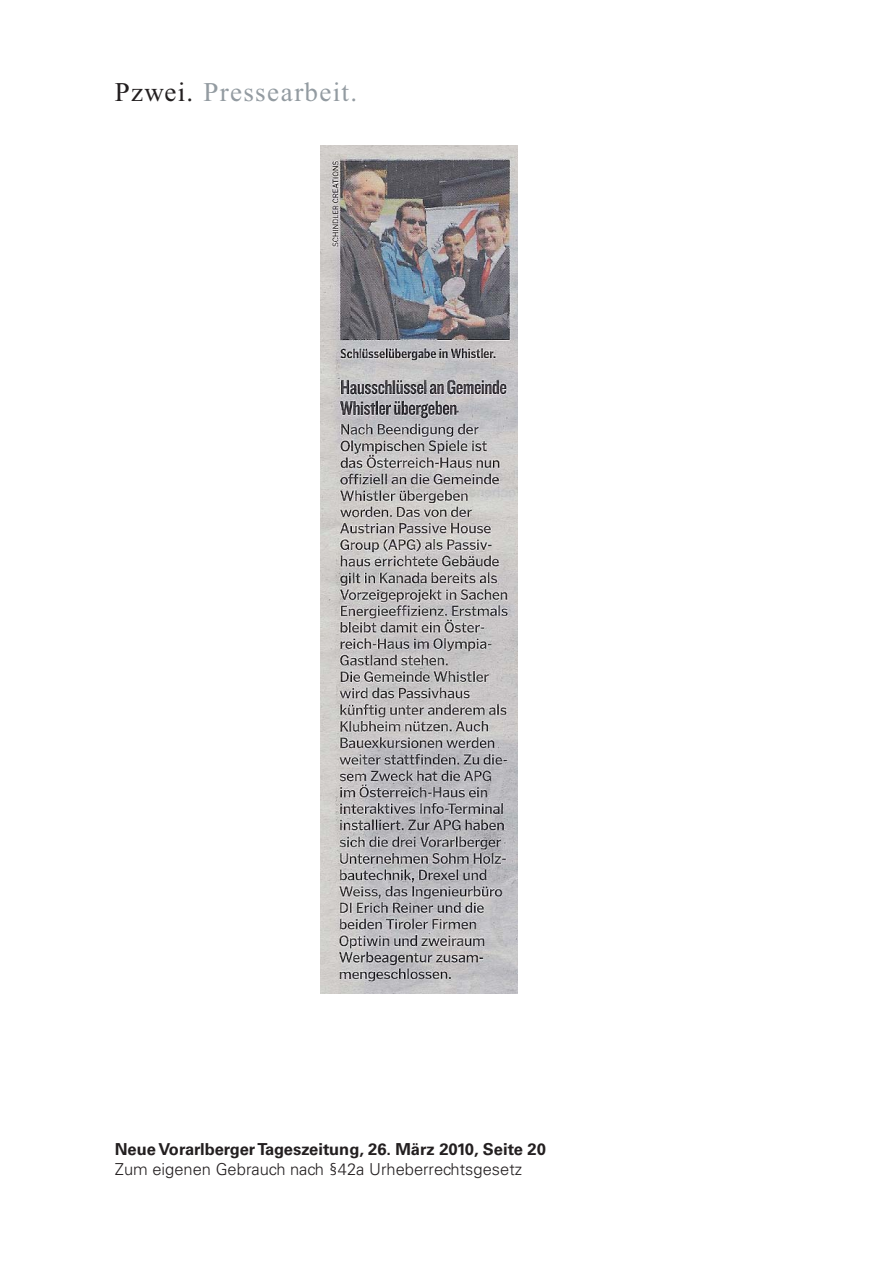
<style>
.page{position:relative;width:893px;height:1263px;background:#fff}
.page>*{position:absolute;margin:0;border:0;box-sizing:border-box;transform-origin:0 0}
.t1{font:27px "Times New Roman";letter-spacing:.05em;color:#939ba1}
.t2{font:700 16.5px "Univers";color:#231f20}
.t3{font:300 16.5px "Univers";color:#231f20}
.s1{color:#231f20}
</style>
<div class="page">
<img style="left:320px;top:146px;width:197px;height:847px">
<h1 class="t1" style="left:115px;top:76px;width:244px"><span class="s1">Pzwei.</span> Pressearbeit.</h1>
<p class="t2" style="left:115px;top:1143px;width:432px">Neue Vorarlberger Tageszeitung, 26. März 2010, Seite 20</p>
<p class="t3" style="left:115px;top:1163px;width:409px">Zum eigenen Gebrauch nach §42a Urheberrechtsgesetz</p>
</div>
